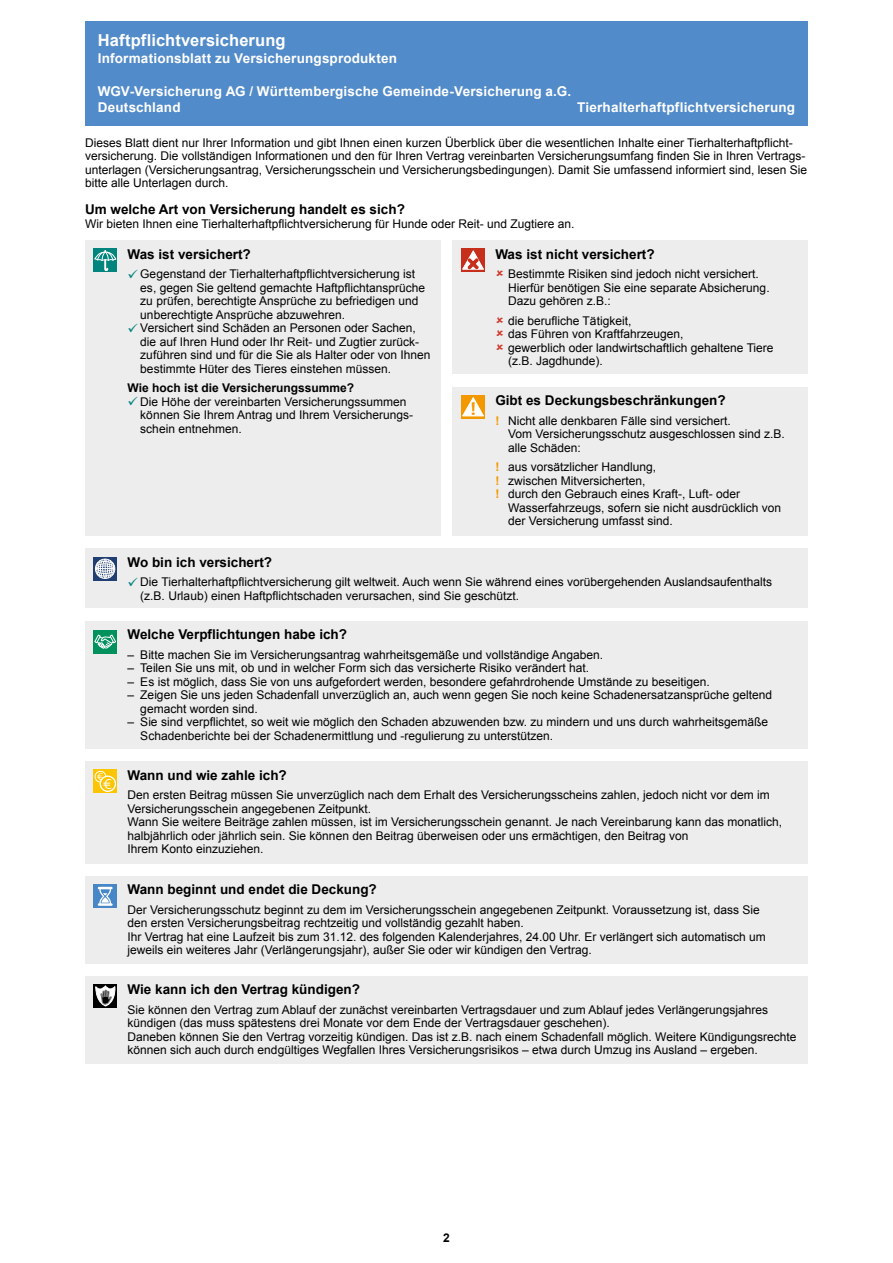
<style>
.page{position:relative;width:893px;height:1263px;background:#fff}
.page>*{position:absolute;margin:0;border:0;box-sizing:border-box;transform-origin:0 0}
.t1{font:700 18.45px "Meta Correspondence";color:#f49800}
.t2{font:700 16.5px "Arial";letter-spacing:.005em;color:#fff}
.t3{font:14.55px "Meta Correspondence";color:#fff}
.t4{font:700 13.5px "Arial";color:#000}
.t5{font:700 13.5px/16.5px "Arial";letter-spacing:.015em;color:#fff}
.t6{font:12px/13.5px "Arial";color:#000}
.t7{font:700 12px "Arial";color:#000}
.t8{font:9.9px "Meta Correspondence";color:#fff}
.s1{color:#00847e}
.s2{font-weight:700;color:#f49800}
</style>
<div class="page">
<div style="left:85px;top:21px;width:723px;height:104px;background:#528bc9"></div>
<div style="left:85px;top:240px;width:355px;height:296px;background:#ededed"></div>
<div style="left:94px;top:249px;width:23px;height:23px;background:#00847e"></div>
<svg style="left:94px;top:250px;width:22px;height:21px"></svg>
<div style="left:453px;top:240px;width:355px;height:134px;background:#ededed"></div>
<div style="left:461px;top:249px;width:24px;height:23px;background:#c62f1c"></div>
<svg style="left:462px;top:250px;width:22px;height:20px"></svg>
<div style="left:453px;top:387px;width:355px;height:149px;background:#ededed"></div>
<div style="left:461px;top:395px;width:24px;height:24px;background:#f49800"></div>
<svg style="left:462px;top:397px;width:22px;height:20px"></svg>
<div style="left:85px;top:761px;width:723px;height:102px;background:#ededed"></div>
<svg style="left:94px;top:770px;width:23px;height:23px"></svg>
<div style="left:95px;top:771px;width:11px;height:11px;border:1px solid #fff;border-radius:50%"></div>
<div style="left:100px;top:776px;width:15px;height:15px;background:#fdc500;border-radius:50%"></div>
<div style="left:100px;top:775px;width:16px;height:17px;border:1px solid #fff;border-radius:50%"></div>
<div style="left:85px;top:876px;width:723px;height:87px;background:#ededed"></div>
<div style="left:94px;top:884px;width:23px;height:24px;background:#4887c7"></div>
<svg style="left:98px;top:887px;width:15px;height:19px"></svg>
<div style="left:85px;top:976px;width:723px;height:87px;background:#ededed"></div>
<div style="left:94px;top:984px;width:23px;height:24px;background:#000"></div>
<svg style="left:95px;top:985px;width:21px;height:22px"></svg>
<div style="left:85px;top:549px;width:723px;height:59px;background:#ededed"></div>
<svg style="left:94px;top:557px;width:23px;height:23px"></svg>
<svg style="left:95px;top:558px;width:20px;height:21px"></svg>
<div style="left:85px;top:621px;width:723px;height:127px;background:#ededed"></div>
<div style="left:94px;top:630px;width:23px;height:23px;background:#00915c"></div>
<svg style="left:94px;top:634px;width:22px;height:15px"></svg>
<h2 class="t2" style="left:98px;top:31px;width:189px">Haftpflichtversicherung</h2>
<p class="t5" style="left:98px;top:50px;width:301px">Informationsblatt zu Versicherungsprodukten</p>
<p class="t5" style="left:98px;top:83px;width:475px">WGV-Versicherung AG / Württembergische Gemeinde-Versicherung a.G.<br>Deutschland</p>
<p class="t5" style="left:577px;top:99px;width:220px">Tierhalterhaftpflichtversicherung</p>
<p class="t6" style="left:85px;top:136px;width:724px">Dieses Blatt dient nur Ihrer Information und gibt Ihnen einen kurzen Überblick über die wesentlichen Inhalte einer Tierhalterhaftpflicht&shy;versicherung. Die vollständigen Informationen und den für Ihren Vertrag vereinbarten Versicherungsumfang finden Sie in Ihren Vertrags&shy;unterlagen (Versicherungsantrag, Versicherungsschein und Versicherungsbedingungen). Damit Sie umfassend informiert sind, lesen Sie bitte alle Unterlagen durch.</p>
<p class="t4" style="left:85px;top:202px;width:321px">Um welche Art von Versicherung handelt es sich?</p>
<p class="t6" style="left:85px;top:217px;width:491px">Wir bieten Ihnen eine Tierhalterhaftpflichtversicherung für Hunde oder Reit- und Zugtiere an.</p>
<p class="t4" style="left:128px;top:246px;width:125px">Was ist versichert?</p>
<p class="t6" style="left:140px;top:267px;width:286px;text-indent:-13px"><span class="s1">✓</span> Gegenstand der Tierhalterhaftpflichtversicherung ist es, gegen Sie geltend gemachte Haftpflichtansprüche zu prüfen, berechtigte Ansprüche zu befriedigen und unberechtigte Ansprüche abzuwehren.</p>
<p class="t6" style="left:140px;top:321px;width:292px;text-indent:-13px"><span class="s1">✓</span> Versichert sind Schäden an Personen oder Sachen, die auf Ihren Hund oder Ihr Reit- und Zugtier zurück&shy;zuführen sind und für die Sie als Halter oder von Ihnen bestimmte Hüter des Tieres einstehen müssen.</p>
<p class="t7" style="left:128px;top:381px;width:228px">Wie hoch ist die Versicherungssumme?</p>
<p class="t6" style="left:140px;top:395px;width:274px;text-indent:-13px"><span class="s1">✓</span> Die Höhe der vereinbarten Versicherungssummen können Sie Ihrem Antrag und Ihrem Versicherungs&shy;schein entnehmen.</p>
<p class="t4" style="left:495px;top:246px;width:161px">Was ist nicht versichert?</p>
<p class="t6" style="left:508px;top:267px;width:263px">Bestimmte Risiken sind jedoch nicht versichert.<br>Hierfür benötigen Sie eine separate Absicherung.<br>Dazu gehören z.B.:</p>
<p class="t6" style="left:508px;top:314px;width:267px">die berufliche Tätigkeit,<br>das Führen von Kraftfahrzeugen,<br>gewerblich oder landwirtschaftlich gehaltene Tiere (z.B. Jagdhunde).</p>
<p class="t4" style="left:495px;top:393px;width:232px">Gibt es Deckungsbeschränkungen?</p>
<p class="t6" style="left:508px;top:414px;width:278px;text-indent:-13px"><span class="s2">!</span> Nicht alle denkbaren Fälle sind versichert.<br>Vom Versicherungsschutz ausgeschlossen sind z.B. alle Schäden:</p>
<p class="t6" style="left:495px;top:460px;width:162px"><span class="s2">!</span> aus vorsätzlicher Handlung,</p>
<p class="t6" style="left:495px;top:474px;width:152px"><span class="s2">!</span> zwischen Mitversicherten,</p>
<p class="t6" style="left:495px;top:487px;width:246px"><span class="s2">!</span> durch den Gebrauch eines Kraft-, Luft- oder</p>
<p class="t6" style="left:508px;top:501px;width:274px">Wasserfahrzeugs, sofern sie nicht ausdrücklich von</p>
<p class="t6" style="left:508px;top:514px;width:166px">der Versicherung umfasst sind.</p>
<h1 class="t1" style="left:470px;top:397px;width:7px">!</h1>
<p class="t8" style="left:97px;top:771px;width:8px">€</p>
<p class="t3" style="left:103px;top:775px;width:11px">€</p>
<p class="t4" style="left:128px;top:555px;width:146px">Wo bin ich versichert?</p>
<p class="t6" style="left:140px;top:576px;width:633px;text-indent:-13px"><span class="s1">✓</span> Die Tierhalterhaftpflichtversicherung gilt weltweit. Auch wenn Sie während eines vorübergehenden Auslandsaufenthalts (z.B. Urlaub) einen Haftpflichtschaden verursachen, sind Sie geschützt.</p>
<p class="t4" style="left:128px;top:627px;width:221px">Welche Verpflichtungen habe ich?</p>
<p class="t6" style="left:128px;top:648px;width:477px">– Bitte machen Sie im Versicherungsantrag wahrheitsgemäße und vollständige Angaben.</p>
<p class="t6" style="left:128px;top:661px;width:463px">– Teilen Sie uns mit, ob und in welcher Form sich das versicherte Risiko verändert hat.</p>
<p class="t6" style="left:128px;top:675px;width:584px">– Es ist möglich, dass Sie von uns aufgefordert werden, besondere gefahrdrohende Umstände zu beseitigen.</p>
<p class="t6" style="left:140px;top:688px;width:633px;text-indent:-13px">– Zeigen Sie uns jeden Schadenfall unverzüglich an, auch wenn gegen Sie noch keine Schadenersatzansprüche geltend gemacht worden sind.</p>
<p class="t6" style="left:140px;top:715px;width:629px;text-indent:-13px">– Sie sind verpflichtet, so weit wie möglich den Schaden abzuwenden bzw. zu mindern und uns durch wahrheitsgemäße<br>Schadenberichte bei der Schadenermittlung und -regulierung zu unterstützen.</p>
<p class="t4" style="left:128px;top:767px;width:161px">Wann und wie zahle ich?</p>
<p class="t6" style="left:128px;top:788px;width:656px">Den ersten Beitrag müssen Sie unverzüglich nach dem Erhalt des Versicherungsscheins zahlen, jedoch nicht vor dem im Versicherungsschein angegebenen Zeitpunkt.<br>Wann Sie weitere Beiträge zahlen müssen, ist im Versicherungsschein genannt. Je nach Vereinbarung kann das monatlich, halbjährlich oder jährlich sein. Sie können den Beitrag überweisen oder uns ermächtigen, den Beitrag von<br>Ihrem Konto einzuziehen.</p>
<p class="t4" style="left:128px;top:882px;width:251px">Wann beginnt und endet die Deckung?</p>
<p class="t6" style="left:128px;top:903px;width:640px">Der Versicherungsschutz beginnt zu dem im Versicherungsschein angegebenen Zeitpunkt. Voraussetzung ist, dass Sie den ersten Versicherungsbeitrag rechtzeitig und vollständig gezahlt haben.<br>Ihr Vertrag hat eine Laufzeit bis zum 31.12. des folgenden Kalenderjahres, 24.00 Uhr. Er verlängert sich automatisch um jeweils ein weiteres Jahr (Verlängerungsjahr), außer Sie oder wir kündigen den Vertrag.</p>
<p class="t4" style="left:128px;top:982px;width:234px">Wie kann ich den Vertrag kündigen?</p>
<p class="t6" style="left:128px;top:1003px;width:670px">Sie können den Vertrag zum Ablauf der zunächst vereinbarten Vertragsdauer und zum Ablauf jedes Verlängerungsjahres kündigen (das muss spätestens drei Monate vor dem Ende der Vertragsdauer geschehen).<br>Daneben können Sie den Vertrag vorzeitig kündigen. Das ist z.B. nach einem Schadenfall möglich. Weitere Kündigungsrechte können sich auch durch endgültiges Wegfallen Ihres Versicherungsrisikos – etwa durch Umzug ins Ausland – ergeben.</p>
<p class="t7" style="left:443px;top:1231px;width:8px">2</p>
</div>
